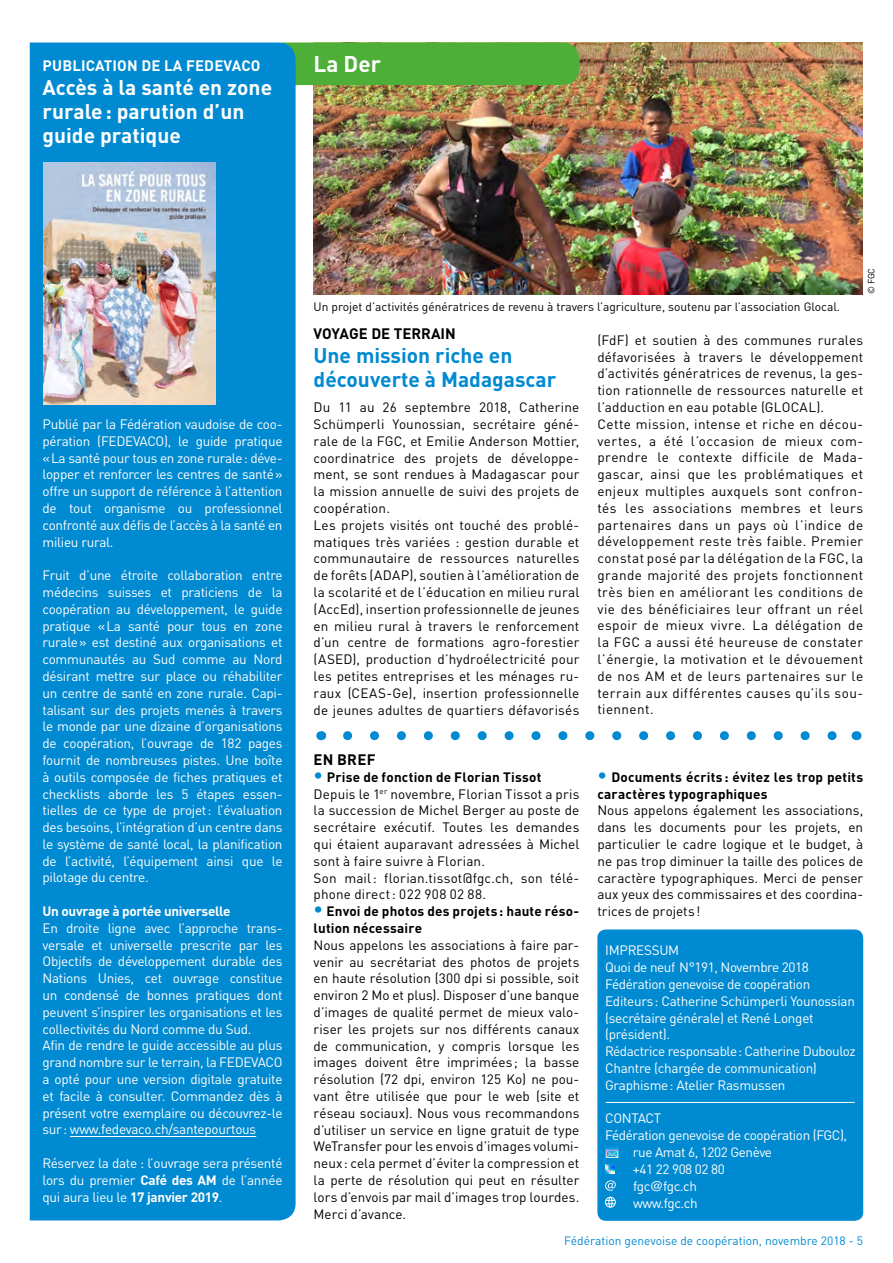
<style>
.page{position:relative;width:893px;height:1263px;background:#fff}
.page>*{position:absolute;margin:0;border:0;box-sizing:border-box;transform-origin:0 0}
.t1{font:700 22.5px "DINOT";color:#fff}
.t2{font:700 21px/24px "DINOT";color:#fff}
.t3{font:700 21px/24px "DIN";color:#008ad1}
.t4{font:700 15px "DINOT";letter-spacing:.01em;color:#fff}
.t5{font:700 15px "DIN";color:#000}
.t6{font:700 15px "DINOT";letter-spacing:.015em;color:#000}
.t7{font:13.5px/16.8px "DINOT";letter-spacing:.015em;color:#000}
.t8{font:13.5px/16.8px "DINOT";letter-spacing:-.02em;color:#fff;text-align:justify}
.t9{font:700 13.5px/16.8px "DIN";letter-spacing:.015em;color:#000}
.t10{font:700 13.5px "DIN";letter-spacing:-.02em;color:#fff}
.t11{font:12px "DINOT";color:#000}
.t12{font:12px "DINOT";color:#008ad1}
.t13{font:9px "DINOT";color:#000}
.s1{font-family:"DIN";font-weight:700}
.s2{font-family:"DINOT";font-size:19.5px;color:#008ad1}
.s3{font-family:"Helvetica"}
</style>
<div class="page">
<div style="left:597px;top:929px;width:266px;height:292px;background:#008ad1;border-radius:9px"></div>
<svg style="left:605px;top:1146px;width:14px;height:1px"></svg>
<img style="left:605px;top:1147px;width:14px;height:10px">
<svg style="left:605px;top:1164px;width:10px;height:10px"></svg>
<svg style="left:606px;top:1165px;width:9px;height:9px"></svg>
<svg style="left:605px;top:1180px;width:11px;height:11px"></svg>
<div style="left:605px;top:1197px;width:11px;height:10px;border:1px solid #fff;border-radius:50%"></div>
<div style="left:608px;top:1197px;width:4px;height:10px;border:1px solid #fff;border-radius:50%"></div>
<svg style="left:606px;top:1200px;width:9px;height:4px"></svg>
<hr style="left:606px;top:1102px;width:249px;height:1px;background:#fff">
<svg style="left:348px;top:731px;width:489px;height:9px"></svg>
<img style="left:314px;top:43px;width:549px;height:252px">
<div style="left:296px;top:43px;width:283px;height:42px;background:#4dae38"></div>
<div style="left:30px;top:43px;width:266px;height:1177px;background:#008ad1"></div>
<hr style="left:70px;top:1136px;width:186px;height:1px;background:#fff">
<img style="left:44px;top:163px;width:171px;height:241px">
<p class="t4" style="left:43px;top:56px;width:219px">PUBLICATION DE LA FEDEVACO</p>
<h1 class="t1" style="left:313px;top:50px;width:69px">La Der</h1>
<h2 class="t2" style="left:43px;top:75px;width:231px">Accès à la santé en zone rurale: parution d’un guide pratique</h2>
<p class="t11" style="left:314px;top:299px;width:528px">Un projet d’activités génératrices de revenu à travers l’agriculture, soutenu par l’association Glocal.</p>
<p class="t13" style="left:865px;top:294px;width:28px;rotate:-90deg">© FGC</p>
<p class="t8" style="left:43px;top:415px;width:241px">Publié par la Fédération vaudoise de coo&shy;pération (FEDEVACO), le guide pratique «La santé pour tous en zone rurale: déve&shy;lopper et renforcer les centres de santé» offre un support de référence à l’attention de tout organisme ou professionnel confronté aux défis de l’accès à la santé en milieu rural.</p>
<p class="t8" style="left:43px;top:567px;width:242px">Fruit d’une étroite collaboration entre médecins suisses et praticiens de la coopération au développement, le guide pratique «La santé pour tous en zone rurale» est destiné aux organisations et communautés au Sud comme au Nord désirant mettre sur place ou réhabiliter un centre de santé en zone rurale. Capi&shy;talisant sur des projets menés à travers le monde par une dizaine d’organisations de coopération, l’ouvrage de 182 pages fournit de nombreuses pistes. Une boîte à outils composée de fiches pratiques et checklists aborde les 5 étapes essen&shy;tielles de ce type de projet: l’évaluation des besoins, l’intégration d’un centre dans le système de santé local, la planification de l’activité, l’équipement ainsi que le pilotage du centre.</p>
<p class="t10" style="left:43px;top:902px;width:189px">Un ouvrage à portée universelle</p>
<p class="t8" style="left:43px;top:919px;width:242px;text-align:left">En droite ligne avec l’approche trans&shy;versale et universelle prescrite par les Objectifs de développement durable des Nations Unies, cet ouvrage constitue un condensé de bonnes pratiques dont peuvent s’inspirer les organisations et les collectivités du Nord comme du Sud.<br>Afin de rendre le guide accessible au plus grand nombre sur le terrain, la FEDEVACO a opté pour une version digitale gratuite et facile à consulter. Commandez dès à présent votre exemplaire ou découvrez-le sur: www.fedevaco.ch/santepourtous</p>
<p class="t8" style="left:43px;top:1154px;width:242px">Réservez la date : l’ouvrage sera présenté lors du premier <span class="s1">Café des AM</span> de l’année qui aura lieu le <span class="s1">17 janvier 2019</span>.</p>
<p class="t5" style="left:314px;top:324px;width:144px">VOYAGE DE TERRAIN</p>
<h2 class="t3" style="left:314px;top:343px;width:244px">Une mission riche en découverte à Madagascar</h2>
<p class="t7" style="left:314px;top:399px;width:267px">Du 11 au 26 septembre 2018, Catherine Schümperli Younossian, secrétaire géné&shy;rale de la FGC, et Emilie Anderson Mottier, coordinatrice des projets de développe&shy;ment, se sont rendues à Madagascar pour la mission annuelle de suivi des projets de coopération.<br>Les projets visités ont touché des problé&shy;matiques très variées : gestion durable et communautaire de ressources naturelles de forêts (ADAP), soutien à l’amélioration de la scolarité et de l’éducation en milieu rural (AccEd), insertion professionnelle de jeunes en milieu rural à travers le renforcement d’un centre de formations agro-forestier (ASED), production d’hydroélectricité pour les petites entreprises et les ménages ru&shy;raux (CEAS-Ge), insertion professionnelle de jeunes adultes de quartiers défavorisés</p>
<p class="t6" style="left:314px;top:750px;width:63px">EN BREF</p>
<p class="t9" style="left:314px;top:768px;width:229px"><span class="s2">•</span> Prise de fonction de Florian Tissot</p>
<p class="t7" style="left:314px;top:785px;width:267px">Depuis le 1<sup>er</sup> novembre, Florian Tissot a pris la succession de Michel Berger au poste de secrétaire exécutif. Toutes les demandes qui étaient auparavant adressées à Michel sont à faire suivre à Florian.<br>Son mail: florian.tissot@fgc.ch, son télé&shy;phone direct: 022 908 02 88.</p>
<p class="t9" style="left:314px;top:902px;width:267px"><span class="s2">•</span> Envoi de photos des projets: haute réso&shy;lution nécessaire</p>
<p class="t7" style="left:314px;top:936px;width:267px;text-align:justify">Nous appelons les associations à faire par&shy;venir au secrétariat des photos de projets en haute résolution (300 dpi si possible, soit environ 2 Mo et plus). Disposer d’une banque d’images de qualité permet de mieux valo&shy;riser les projets sur nos différents canaux de communication, y compris lorsque les images doivent être imprimées; la basse résolution (72 dpi, environ 125 Ko) ne pou&shy;vant être utilisée que pour le web (site et réseau sociaux). Nous vous recommandons d’utiliser un service en ligne gratuit de type WeTransfer pour les envois d’images volumi&shy;neux: cela permet d’éviter la compression et la perte de résolution qui peut en résulter lors d’envois par mail d’images trop lourdes.<br>Merci d’avance.</p>
<p class="t7" style="left:597px;top:331px;width:267px">(FdF) et soutien à des communes rurales défavorisées à travers le développement d’activités génératrices de revenus, la ges&shy;tion rationnelle de ressources naturelle et l’adduction en eau potable (GLOCAL).<br>Cette mission, intense et riche en décou&shy;vertes, a été l’occasion de mieux com&shy;prendre le contexte difficile de Mada&shy;gascar, ainsi que les problématiques et enjeux multiples auxquels sont confron&shy;tés les associations membres et leurs partenaires dans un pays où l’indice de développement reste très faible. Premier constat posé par la délégation de la FGC, la grande majorité des projets fonctionnent très bien en améliorant les conditions de vie des bénéficiaires leur offrant un réel espoir de mieux vivre. La délégation de la FGC a aussi été heureuse de constater l’énergie, la motivation et le dévouement de nos AM et de leurs partenaires sur le terrain aux différentes causes qu’ils sou&shy;tiennent.</p>
<p class="t9" style="left:597px;top:768px;width:267px"><span class="s2">•</span> Documents écrits : évitez les trop petits caractères typographiques</p>
<p class="t7" style="left:597px;top:802px;width:267px;text-align:justify">Nous appelons également les associations, dans les documents pour les projets, en particulier le cadre logique et le budget, à ne pas trop diminuer la taille des polices de caractère typographiques. Merci de penser aux yeux des commissaires et des coordina&shy;trices de projets!</p>
<p class="t8" style="left:605px;top:942px;width:252px;text-align:left">IMPRESSUM<br>Quoi de neuf N°191, Novembre 2018<br>Fédération genevoise de coopération<br>Editeurs: Catherine Schümperli Younossian (secrétaire générale) et René Longet (président).<br>Rédactrice responsable: Catherine Dubouloz<br>Chantre (chargée de communication)<br>Graphisme: Atelier Rasmussen</p>
<p class="t8" style="left:605px;top:1110px;width:57px">CONTACT</p>
<p class="t8" style="left:605px;top:1127px;width:244px">Fédération genevoise de coopération (FGC),</p>
<p class="t8" style="left:633px;top:1143px;width:141px">rue Amat 6, 1202 Genève</p>
<p class="t8" style="left:633px;top:1160px;width:93px">+41 22 908 02 80</p>
<p class="t8" style="left:633px;top:1177px;width:65px">fgc<span class="s3">@</span>fgc.ch</p>
<p class="t8" style="left:633px;top:1194px;width:66px">www.fgc.ch</p>
<p class="t12" style="left:564px;top:1233px;width:300px">Fédération genevoise de coopération, novembre 2018 - 5</p>
</div>
